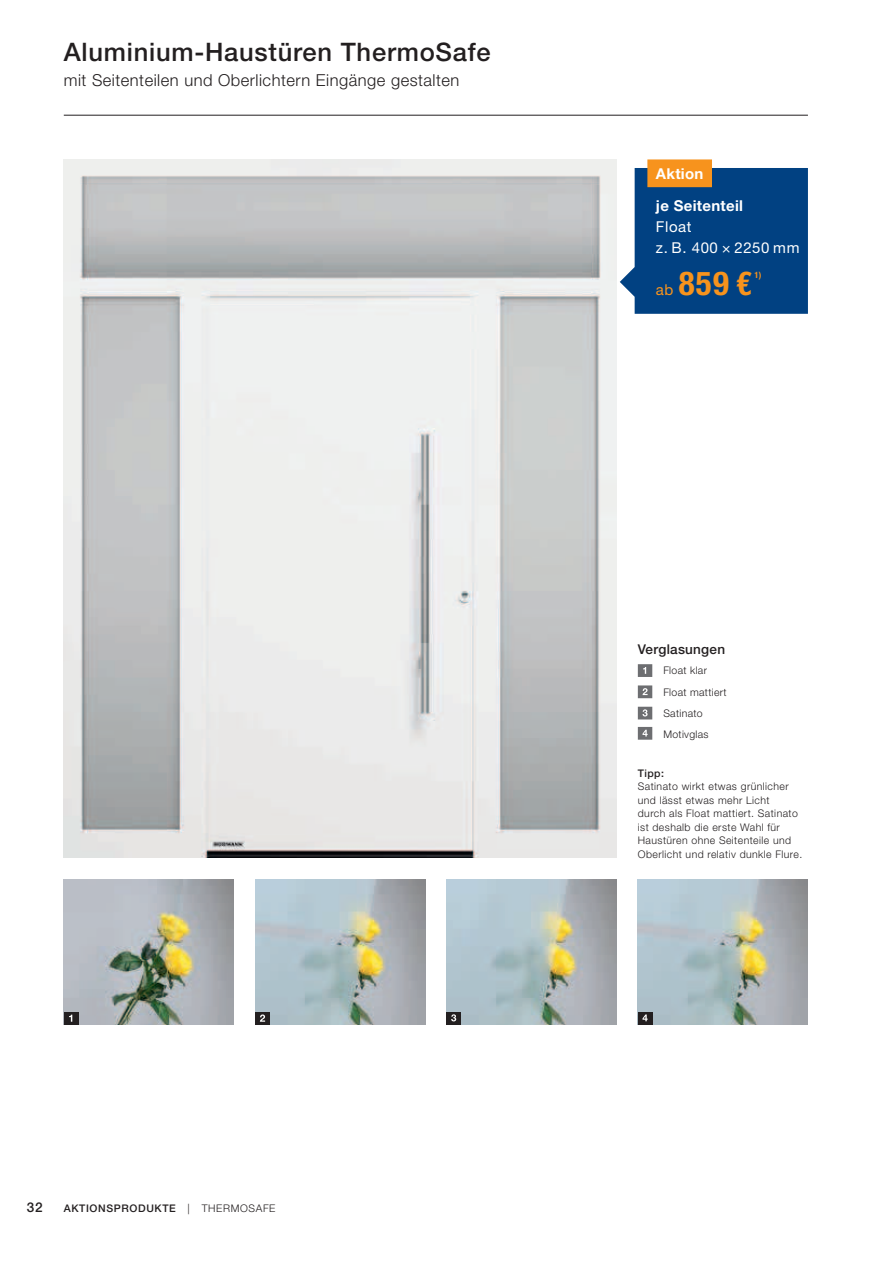
<style>
.page{position:relative;width:893px;height:1263px;background:#fff}
.page>*{position:absolute;margin:0;border:0;box-sizing:border-box;transform-origin:0 0}
.t1{font:700 condensed 33px "Hoermann Helvetica Neue";color:#f7931d}
.t2{font:500 25.5px "Hoermann Helvetica Neue";letter-spacing:.03em;color:#231f20}
.t3{font:300 16.5px "Hoermann Helvetica Neue";letter-spacing:.03em;color:#231f20}
.t4{font:15px/21px "Hoermann Helvetica Neue Rm";letter-spacing:.04em;color:#fff}
.t5{font:700 15px "Hoermann Helvetica Neue";letter-spacing:.02em;color:#fff}
.t6{font:500 13.5px "Hoermann Helvetica Neue";letter-spacing:.02em;color:#231f20}
.t7{font:300 10.5px/13.5px "Hoermann Helvetica Neue";letter-spacing:.04em;color:#231f20}
.t8{font:500 10.5px "Hoermann Helvetica Neue";letter-spacing:.06em;color:#231f20}
.t9{font:700 condensed 8.7px "Hoermann Helvetica Neue";color:#f7931d}
.s1{font-weight:300}
.s2{font-family:"Hoermann Helvetica Neue Rm";font-weight:400;font-stretch:normal;font-size:15px}
</style>
<div class="page">
<img style="left:638px;top:879px;width:170px;height:145px">
<img style="left:64px;top:879px;width:170px;height:145px">
<img style="left:255px;top:879px;width:170px;height:145px">
<img style="left:64px;top:159px;width:553px;height:699px">
<img style="left:446px;top:879px;width:171px;height:145px">
<svg style="left:638px;top:664px;width:14px;height:13px"></svg>
<svg style="left:638px;top:685px;width:14px;height:13px"></svg>
<svg style="left:638px;top:707px;width:14px;height:12px"></svg>
<svg style="left:638px;top:727px;width:14px;height:13px"></svg>
<svg style="left:620px;top:159px;width:188px;height:155px;background:#2b5a89"></svg>
<div style="left:64px;top:1012px;width:14px;height:12px;background:#231f20"></div>
<svg style="left:69px;top:1015px;width:3px;height:7px"></svg>
<div style="left:638px;top:1012px;width:14px;height:12px;background:#231f20"></div>
<svg style="left:642px;top:1014px;width:6px;height:7px"></svg>
<div style="left:255px;top:1012px;width:15px;height:12px;background:#231f20"></div>
<svg style="left:260px;top:1014px;width:5px;height:8px"></svg>
<div style="left:446px;top:1012px;width:15px;height:12px;background:#231f20"></div>
<svg style="left:451px;top:1014px;width:5px;height:7px"></svg>
<hr style="left:64px;top:115px;width:744px;height:1px;background:#231f20">
<h2 class="t2" style="left:64px;top:38px;width:428px">Aluminium-Haustüren ThermoSafe</h2>
<h3 class="t3" style="left:64px;top:71px;width:397px">mit Seitenteilen und Oberlichtern Eingänge gestalten</h3>
<p class="t6" style="left:27px;top:1200px;width:17px">32</p>
<p class="t8" style="left:64px;top:1202px;width:213px">AKTIONSPRODUKTE <span class="s1">| THERMOSAFE</span></p>
<h3 class="t5" style="left:656px;top:165px;width:49px">Aktion</h3>
<h3 class="t5" style="left:656px;top:197px;width:89px">je Seitenteil</h3>
<h3 class="t4" style="left:656px;top:216px;width:145px">Float<br>z. B. 400 × 2250 mm</h3>
<h1 class="t1" style="left:656px;top:271px;width:97px"><span class="s2">ab</span> 859 €</h1>
<p class="t9" style="left:754px;top:271px;width:9px">1)</p>
<p class="t6" style="left:638px;top:641px;width:89px">Verglasungen</p>
<p class="t7" style="left:663px;top:660px;width:65px;line-height:21.3px">Float klar<br>Float mattiert<br>Satinato<br>Motivglas</p>
<p class="t8" style="left:638px;top:767px;width:28px">Tipp:</p>
<p class="t7" style="left:638px;top:780px;width:166px">Satinato wirkt etwas grün licher und lässt etwas mehr Licht<br>durch als Float mattiert. Satinato ist deshalb die erste Wahl für<br>Haustüren ohne Seitenteile und<br>Oberlicht und relativ dunkle Flure.</p>
</div>
